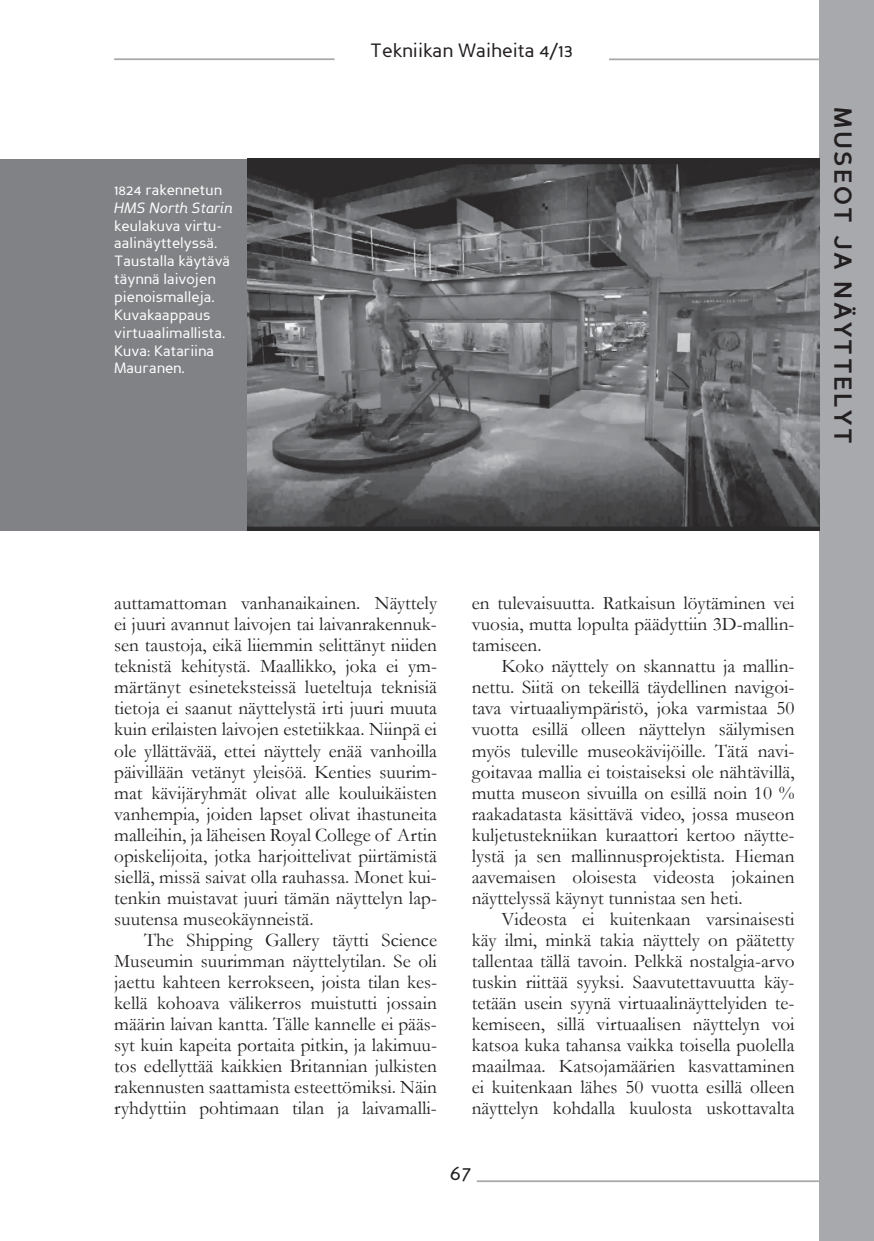
<style>
.page{position:relative;width:874px;height:1241px;background:#fff}
.page>*{position:absolute;margin:0;border:0;box-sizing:border-box;transform-origin:0 0}
.t1{font:700 24.5px "Perspective Sans";letter-spacing:.1em;color:#231f20}
.t2{font:21px "Perspective Sans";color:#231f20}
.t3{font:19.25px/21px "Garamond";color:#231f20;text-align:justify}
.t4{font:19.25px "Perspective Sans";color:#231f20}
.t5{font:14.88px/17.8px "Perspective Sans";color:#fff}
.t6{font:italic 14.88px "Perspective Sans";color:#fff}
</style>
<div class="page">
<div style="left:819px;top:0;width:54px;height:1240px;background:#a7a9ac"></div>
<hr style="left:476px;top:1180px;width:397px;height:1px;background:#a7a9ac">
<hr style="left:608px;top:58px;width:265px;height:2px;background:#a7a9ac">
<hr style="left:114px;top:58px;width:220px;height:2px;background:#a7a9ac">
<div style="left:0;top:159px;width:255px;height:371px;background:#808285"></div>
<img style="left:247px;top:159px;width:572px;height:371px">
<p class="t5" style="left:114px;top:182px;width:109px">1824 rakennetun</p>
<p class="t6" style="left:114px;top:201px;width:120px">HMS North Starin</p>
<p class="t5" style="left:114px;top:218px;width:117px">keulakuva virtu&shy;aalinäyttelyssä.<br>Taustalla käytävä täynnä laivojen pienoismalleja.<br>Kuvakaappaus virtuaalimallista.<br>Kuva: Katariina<br>Mauranen.</p>
<p class="t4" style="left:370px;top:42px;width:204px">Tekniikan Waiheita 4/13</p>
<p class="t1" style="left:852px;top:107px;width:338px;rotate:90deg">MUSEOT JA NÄYTTELYT</p>
<p class="t3" style="left:114px;top:593px;width:324px">auttamattoman vanhanaikainen. Näyttely ei juuri avannut laivojen tai laivanrakennuk&shy;sen taustoja, eikä liiemmin selittänyt niiden teknistä kehitystä. Maallikko, joka ei ym&shy;märtänyt esineteksteissä lueteltuja teknisiä tietoja ei saanut näyttelystä irti juuri muuta kuin erilaisten laivojen estetiikkaa. Niinpä ei ole yllättävää, ettei näyttely enää vanhoilla päivillään vetänyt yleisöä. Kenties suurim&shy;mat kävijäryhmät olivat alle kouluikäisten vanhempia, joiden lapset olivat ihastuneita malleihin, ja läheisen Royal College of Artin opiskelijoita, jotka harjoittelivat piirtämistä siellä, missä saivat olla rauhassa. Monet kui&shy;tenkin muistavat juuri tämän näyttelyn lap&shy;suutensa museokäynneistä.</p>
<p class="t3" style="left:114px;top:929px;width:324px;text-indent:30px">The Shipping Gallery täytti Science Museumin suurimman näyttelytilan. Se oli jaettu kahteen kerrokseen, joista tilan kes&shy;kellä kohoava välikerros muistutti jossain määrin laivan kantta. Tälle kannelle ei pääs&shy;syt kuin kapeita portaita pitkin, ja lakimuu&shy;tos edellyttää kaikkien Britannian julkisten rakennusten saattamista esteettömiksi. Näin ryhdyttiin pohtimaan tilan ja laivamalli-</p>
<p class="t3" style="left:471px;top:593px;width:324px">en tulevaisuutta. Ratkaisun löytäminen vei vuosia, mutta lopulta päädyttiin 3D-mallin&shy;tamiseen.</p>
<p class="t3" style="left:471px;top:656px;width:324px;text-indent:30px">Koko näyttely on skannattu ja mallin&shy;nettu. Siitä on tekeillä täydellinen navigoi&shy;tava virtuaaliympäristö, joka varmistaa 50 vuotta esillä olleen näyttelyn säilymisen myös tuleville museokävijöille. Tätä navi&shy;goitavaa mallia ei toistaiseksi ole nähtävillä, mutta museon sivuilla on esillä noin 10 % raakadatasta käsittävä video, jossa museon kuljetustekniikan kuraattori kertoo näytte&shy;lystä ja sen mallinnusprojektista. Hieman aavemaisen oloisesta videosta jokainen näyttelyssä käynyt tunnistaa sen heti.</p>
<p class="t3" style="left:471px;top:908px;width:324px;text-indent:30px">Videosta ei kuitenkaan varsinaisesti käy ilmi, minkä takia näyttely on päätetty tallentaa tällä tavoin. Pelkkä nostalgia-arvo tuskin riittää syyksi. Saavutettavuutta käy&shy;tetään usein syynä virtuaalinäyttelyiden te&shy;kemiseen, sillä virtuaalisen näyttelyn voi katsoa kuka tahansa vaikka toisella puolella maailmaa. Katsojamäärien kasvattaminen ei kuitenkaan lähes 50 vuotta esillä olleen näyttelyn kohdalla kuulosta uskottavalta</p>
<p class="t2" style="left:449px;top:1164px;width:23px">67</p>
</div>
